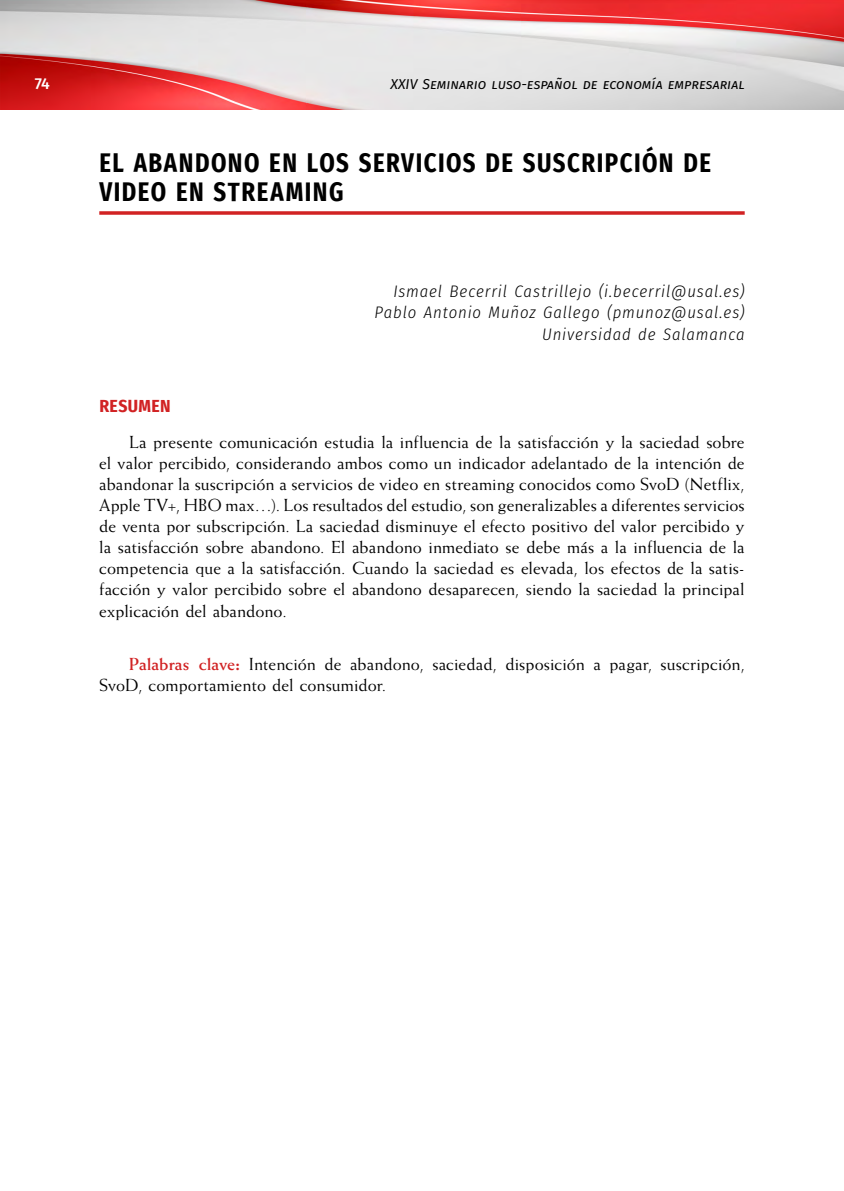
<style>
.page{position:relative;width:844px;height:1191px;background:#fff}
.page>*{position:absolute;margin:0;border:0;box-sizing:border-box;transform-origin:0 0}
.capitulo_2{font:700 26.95px/29.6px "Fira Sans Condensed";letter-spacing:.06em;color:#000;scale:.91 1}
.txt{font:17.5px/21px "Weiss Std";letter-spacing:.005em;color:#000;text-align:justify}
.palabras_clave{font:17.5px/21px "Weiss Std";letter-spacing:.005em;color:#000}
.ladillo_2{font:700 17.5px "Fira Sans Condensed";letter-spacing:.02em;color:#d12223}
.autor{font:italic 300 16.62px "Fira Sans Condensed";letter-spacing:.055em;color:#000}
.t1{font:500 15.75px "Fira Sans";color:#fff}
.t2{font:italic 14px "Fira Sans";color:#000}
.s1{font-weight:700;color:#d12223}
.s2{font-weight:800;color:#d12223}
</style>
<div class="page">
<img style="left:0;top:0;width:843px;height:109px">
<svg style="left:99px;top:211px;width:645px;height:4px;background:#d63c3d"></svg>
<p class="t1" style="left:35px;top:71px;width:17px">74</p>
<p class="t2" style="left:390px;top:74px;width:355px">XXIV Seminario luso-español de economía empresarial</p>
<p class="capitulo_2" style="left:99px;top:146px;width:673px">EL ABANDONO EN LOS SERVICIOS DE SUSCRIPCIÓN DE<br>VIDEO EN STREAMING</p>
<p class="autor" style="left:393px;top:279px;width:353px">Ismael Becerril Castrillejo (i.becerril@usal.es)</p>
<p class="autor" style="left:374px;top:301px;width:371px">Pablo Antonio Muñoz Gallego (pmunoz@usal.es)</p>
<p class="autor" style="left:542px;top:323px;width:204px">Universidad de Salamanca</p>
<p class="ladillo_2" style="left:99px;top:391px;width:73px">RESUMEN</p>
<p class="txt" style="left:99px;top:431px;width:646px;text-indent:30px">La presente comunicación estudia la influencia de la satisfacción y la saciedad sobre el valor percibido, considerando ambos como un indicador adelantado de la intención de abandonar la suscripción a servicios de video en streaming conocidos como SvoD (Netflix, Apple TV+, HBO max…). Los resultados del estudio, son generalizables a diferentes servicios de venta por subscripción. La saciedad disminuye el efecto positivo del valor percibido y la satisfacción sobre abandono. El abandono inmediato se debe más a la influencia de la competencia que a la satisfacción. Cuando la saciedad es elevada, los efectos de la satis&shy;facción y valor percibido sobre el abandono desaparecen, siendo la saciedad la principal explicación del abandono.</p>
<p class="palabras_clave" style="left:99px;top:653px;width:646px;text-indent:30px"><span class="s1">Palabras clave</span><span class="s2">:</span> Intención de abandono, saciedad, disposición a pagar, suscripción,<br>SvoD, comportamiento del consumidor.</p>
</div>
